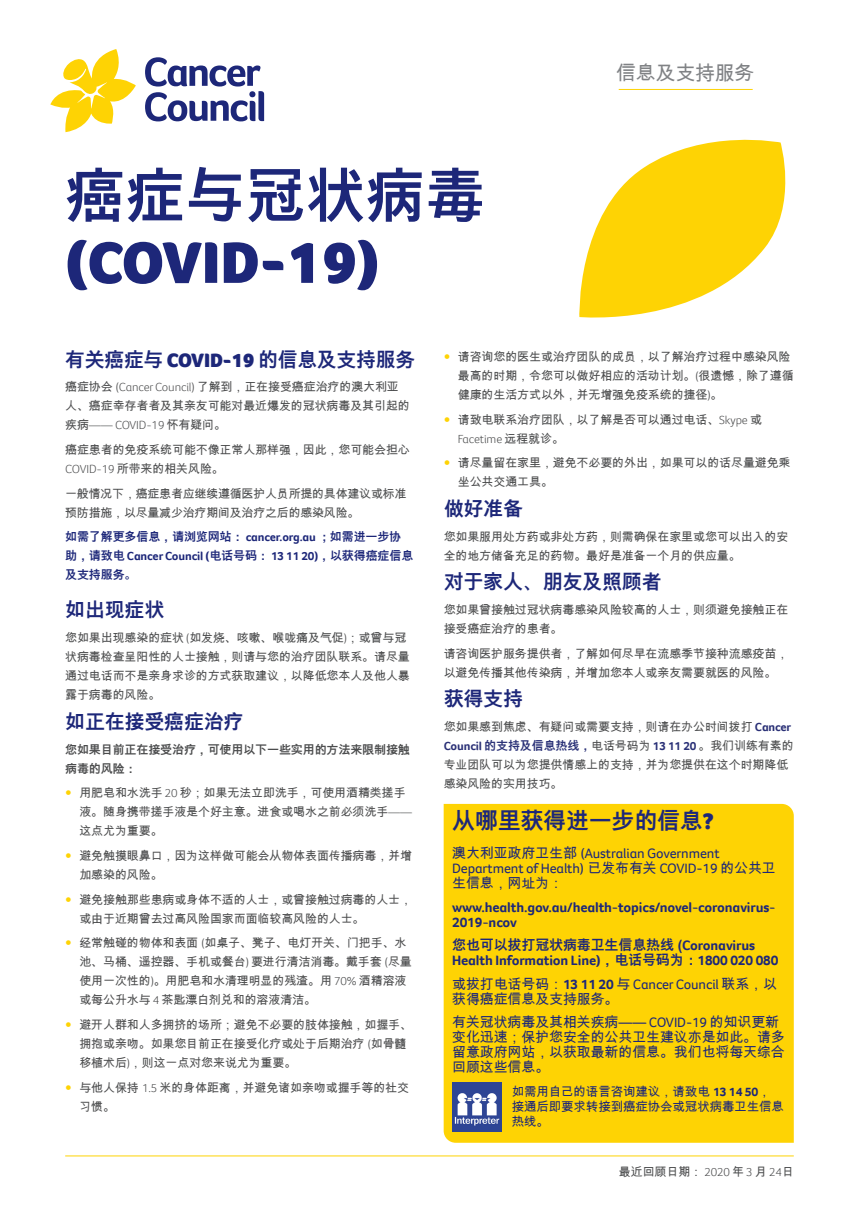
<style>
.page{position:relative;width:859px;height:1208px;background:#fff}
.page>*{position:absolute;margin:0;border:0;box-sizing:border-box;transform-origin:0 0}
.t1{font:900 60px/65px "Foco CC";color:#1d2779}
.sub_heading{font:700 23px "Arial Unicode MS";letter-spacing:-.01em;color:#1d2779}
.sub_heading-2{font:700 20px "Arial Unicode MS";letter-spacing:-.01em;color:#1d2779}
.t2{font:20px "Arial Unicode MS";letter-spacing:-.015em;color:#808285}
.t3{font:700 14px/15px "Foco CC";letter-spacing:-.01em;color:#1d2779}
.t4{font:14px/15px "Arial Unicode MS";letter-spacing:-.01em;color:#1d2779}
.t5{font:14px/15px "Foco CC";letter-spacing:-.01em;color:#1d2779}
.t6{font:12.5px/15px "Arial Unicode MS";letter-spacing:-.01em;color:#1d2779}
.t7{font:12px/19px "Arial Unicode MS";letter-spacing:-.01em;color:#4b4c4d}
.t8{font:700 12px/19px "Arial Unicode MS";letter-spacing:-.01em;color:#1d2779}
.t9{font:700 12px/19px "Arial Unicode MS";letter-spacing:-.01em;color:#4b4c4d}
.s1{font-family:"Arial Unicode MS";font-weight:700}
.s2{font-family:"Foco CC";font-weight:900}
.s3{font-family:"Foco CC";font-weight:300}
.s4{font-family:"Foco CC"}
.s5{font-family:"Foco CC";font-weight:700;color:#2a3076}
.s6{font-weight:700;color:#2a3177}
.s7{font-family:"Foco CC";font-weight:700;color:#2a3177}
.s8{font-family:"Arial Unicode MS"}
.s9{font-family:"Foco CC";font-weight:700}
</style>
<div class="page">
<svg style="left:579px;top:139px;width:207px;height:179px"></svg>
<svg style="left:50px;top:49px;width:86px;height:83px"></svg>
<svg style="left:145px;top:57px;width:119px;height:64px"></svg>
<div style="left:444px;top:804px;width:350px;height:338px;background:#fed304"></div>
<hr style="left:65px;top:1155px;width:729px;height:1px;background:#fed304">
<hr style="left:619px;top:89px;width:134px;height:1px;background:#fed304">
<img style="left:452px;top:1082px;width:50px;height:49px">
<p class="t1" style="left:65px;top:164px;width:422px"><span class="s1">癌症与冠状病毒</span>(COVID-19)</p>
<p class="t2" style="left:616px;top:58px;width:140px">信息及支持服务</p>
<p class="sub_heading-2" style="left:65px;top:345px;width:351px">有关癌症与 <span class="s2">COVID-19</span> 的信息及支持服务</p>
<p class="t7" style="left:65px;top:377px;width:346px">癌症协会 <span class="s3">(Cancer Council)</span> 了解到，正在接受癌症治疗的澳大利亚人、癌症幸存者者及其亲友可能对最近爆发的冠状病毒及其引起的疾病<span class="s3">—— COVID-19</span> 怀有疑问。</p>
<p class="t7" style="left:65px;top:440px;width:346px">癌症患者的免疫系统可能不像正常人那样强，因此，您可能会担心<br><span class="s3">COVID-19</span> 所带来的相关风险。</p>
<p class="t7" style="left:65px;top:483px;width:343px">一般情况下，癌症患者应继续遵循医护人员所提的具体建议或标准预防措施，以尽量减少治疗期间及治疗之后的感染风险。</p>
<p class="t8" style="left:65px;top:528px;width:350px">如需了解更多信息，请浏览网站： <span class="s4">cancer.org.au</span> ；如需进一步协助，请致电 <span class="s4">Cancer Council (</span>电话号码： <span class="s4">13 11 20)</span>，以获得癌症信息及支持服务。</p>
<p class="sub_heading-2" style="left:65px;top:596px;width:101px">如出现症状</p>
<p class="t7" style="left:65px;top:628px;width:346px">您如果出现感染的症状 <span class="s3">(</span>如发烧、咳嗽、喉咙痛及气促<span class="s3">)</span>；或曾与冠状病毒检查呈阳性的人士接触，则请与您的治疗团队联系。请尽量通过电话而不是亲身求诊的方式获取建议，以降低您本人及他人暴露于病毒的风险。</p>
<p class="sub_heading-2" style="left:65px;top:707px;width:180px">如正在接受癌症治疗</p>
<p class="t9" style="left:65px;top:740px;width:346px">您如果目前正在接受治疗，可使用以下一些实用的方法来限制接触病毒的风险：</p>
<p class="t7" style="left:79px;top:783px;width:334px">用肥皂和水洗手 <span class="s3">20</span> 秒；如果无法立即洗手，可使用酒精类搓手液。随身携带搓手液是个好主意。进食或喝水之前必须洗手<span class="s3">——</span>这点尤为重要。</p>
<p class="t7" style="left:79px;top:846px;width:334px">避免触摸眼鼻口，因为这样做可能会从物体表面传播病毒，并增加感染的风险。</p>
<p class="t7" style="left:79px;top:889px;width:334px">避免接触那些患病或身体不适的人士，或曾接触过病毒的人士，或由于近期曾去过高风险国家而面临较高风险的人士。</p>
<p class="t7" style="left:79px;top:933px;width:334px">经常触碰的物体和表面 <span class="s3">(</span>如桌子、凳子、电灯开关、门把手、水池、马桶、遥控器、手机或餐台<span class="s3">)</span> 要进行清洁消毒。戴手套 <span class="s3">(</span>尽量使用一次性的<span class="s3">)</span>。用肥皂和水清理明显的残渣。用 <span class="s3">70%</span> 酒精溶液或每公升水与 <span class="s3">4</span> 茶匙漂白剂兑和的溶液清洁。</p>
<p class="t7" style="left:79px;top:1015px;width:334px">避开人群和人多拥挤的场所；避免不必要的肢体接触，如握手、拥抱或亲吻。如果您目前正在接受化疗或处于后期治疗 <span class="s3">(</span>如骨髓移植术后<span class="s3">)</span>，则这一点对您来说尤为重要。</p>
<p class="t7" style="left:79px;top:1077px;width:331px">与他人保持 <span class="s3">1.5</span> 米的身体距离，并避免诸如亲吻或握手等的社交习惯。</p>
<p class="t7" style="left:458px;top:347px;width:337px">请咨询您的医生或治疗团队的成员，以了解治疗过程中感染风险最高的时期，令您可以做好相应的活动计划。<span class="s3">(</span>很遗憾，除了遵循健康的生活方式以外，并无增强免疫系统的捷径<span class="s3">)</span>。</p>
<p class="t7" style="left:458px;top:409px;width:306px">请致电联系治疗团队，以了解是否可以通过电话、<span class="s3">Skype</span> 或<br><span class="s3">Facetime</span> 远程就诊。</p>
<p class="t7" style="left:458px;top:453px;width:334px">请尽量留在家里，避免不必要的外出，如果可以的话尽量避免乘坐公共交通工具。</p>
<p class="sub_heading-2" style="left:444px;top:494px;width:81px">做好准备</p>
<p class="t7" style="left:444px;top:526px;width:346px">您如果服用处方药或非处方药，则需确保在家里或您可以出入的安全的地方储备充足的药物。最好是准备一个月的供应量。</p>
<p class="sub_heading-2" style="left:444px;top:567px;width:219px">对于家人、朋友及照顾者</p>
<p class="t7" style="left:444px;top:600px;width:346px">您如果曾接触过冠状病毒感染风险较高的人士，则须避免接触正在接受癌症治疗的患者。</p>
<p class="t7" style="left:444px;top:643px;width:346px">请咨询医护服务提供者，了解如何尽早在流感季节接种流感疫苗，以避免传播其他传染病，并增加您本人或亲友需要就医的风险。</p>
<p class="sub_heading-2" style="left:444px;top:684px;width:81px">获得支持</p>
<p class="t7" style="left:444px;top:717px;width:352px">您如果感到焦虑、有疑问或需要支持，则请在办公时间拨打 <span class="s5">Cancer<br>Council</span> <span class="s6">的支持及信息热线，</span>电话号码为 <span class="s7">13 11 20</span> 。我们训练有素的专业团队可以为您提供情感上的支持，并为您提供在这个时期降低感染风险的实用技巧。</p>
<p class="sub_heading" style="left:452px;top:804px;width:263px">从哪里获得进一步的信息<span class="s2">?</span></p>
<p class="t5" style="left:452px;top:845px;width:325px"><span class="s8">澳大利亚政府卫生部</span> (Australian Government<br>Department of Health) <span class="s8">已发布有关</span> COVID-19 <span class="s8">的公共卫生信息，网址为：</span></p>
<p class="t3" style="left:452px;top:899px;width:325px">www.health.gov.au/health-topics/novel-coronavirus-<br>2019-ncov</p>
<p class="t3" style="left:452px;top:937px;width:328px"><span class="s8">您也可以拔打冠状病毒卫生信息热线 (</span>Coronavirus<br>Health Information Line)<span class="s8">，电话号码为：</span>1800 020 080</p>
<p class="t4" style="left:452px;top:976px;width:326px">或拔打电话号码：<span class="s9">13 11 20</span> 与 <span class="s4">Cancer Council</span> 联系，以获得癌症信息及支持服务。</p>
<p class="t4" style="left:452px;top:1014px;width:334px">有关冠状病毒及其相关疾病<span class="s4">—— COVID-19</span> 的知识更新变化迅速；保护您安全的公共卫生建议亦是如此。请多留意政府网站，以获取最新的信息。我们也将每天综合回顾这些信息。</p>
<p class="t6" style="left:512px;top:1083px;width:274px">如需用自己的语言咨询建议，请致电 <span class="s9">13 14 50</span>，接通后即要求转接到癌症协会或冠状病毒卫生信息热线。</p>
<p class="t7" style="left:619px;top:1162px;width:176px">最近回顾日期： <span class="s3">2020</span> 年 <span class="s3">3</span> 月 <span class="s3">24</span>日</p>
</div>
